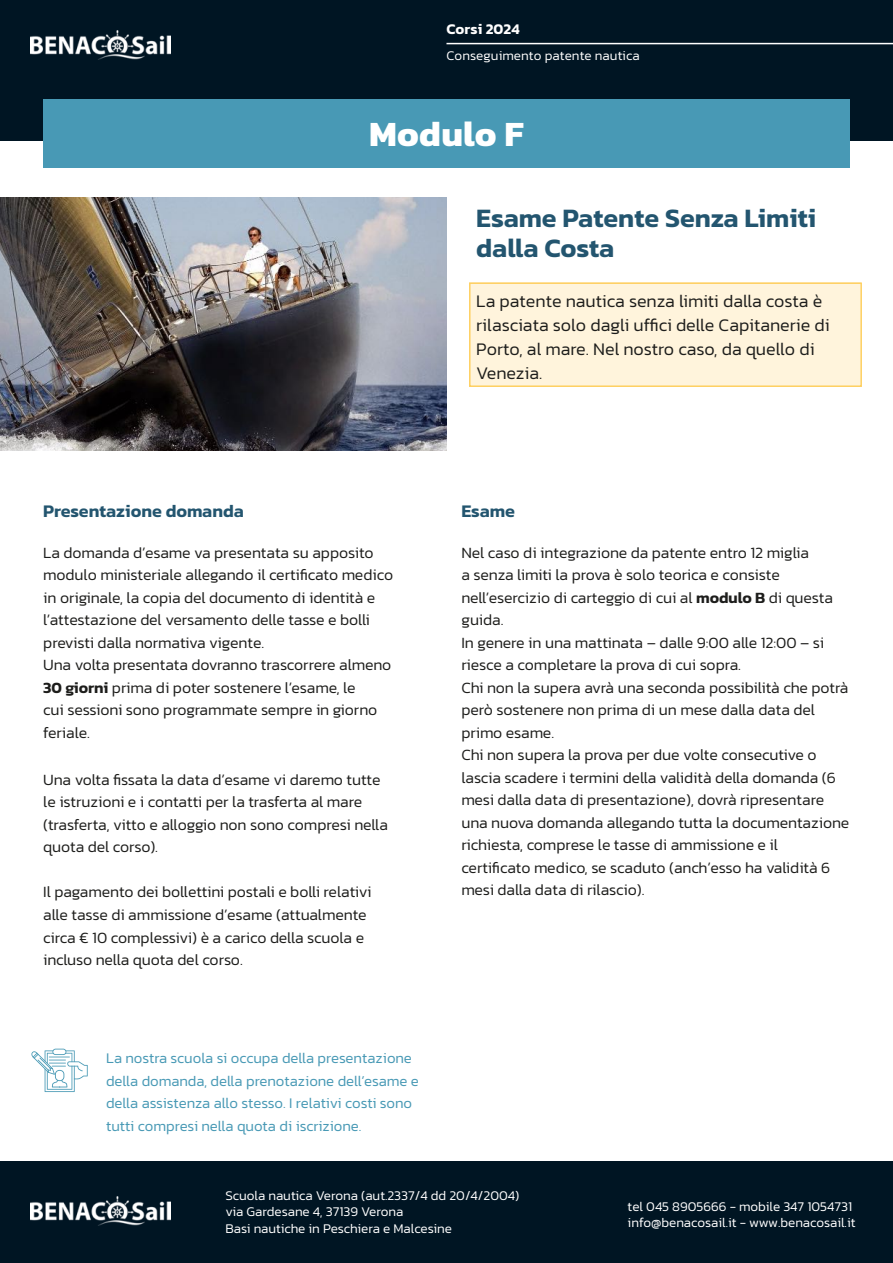
<style>
.page{position:relative;width:893px;height:1263px;background:#fff}
.page>*{position:absolute;margin:0;border:0;box-sizing:border-box;transform-origin:0 0}
.t1{font:700 36px "Kanit";letter-spacing:.005em;color:#fff}
.t2{font:600 27px/30px "Kanit";color:#23556f}
.t3{font:300 18px/24px "Kanit";color:#1d1d1b}
.t4{font:600 18px "Kanit";color:#23556f}
.t5{font:300 15.9px/22.5px "Kanit";letter-spacing:-.005em;color:#1d1d1b}
.t6{font:300 15px/22.5px "Kanit";color:#4899b5}
.t7{font:600 15px "Kanit";letter-spacing:.005em;color:#fff}
.t8{font:300 13.5px/16.2px "Kanit";color:#fff}
.s1{font-weight:600}
</style>
<div class="page">
<div style="left:0;top:1161px;width:893px;height:102px;background:#001523"></div>
<img style="left:31px;top:1197px;width:140px;height:29px">
<div style="left:470px;top:283px;width:391px;height:104px;background:#fff4dc"></div>
<div style="left:469px;top:282px;width:393px;height:105px;border:2px solid #fed062"></div>
<div style="left:0;top:0;width:893px;height:140px;background:#001523"></div>
<div style="left:43px;top:100px;width:807px;height:68px;background:#4899b5"></div>
<hr style="left:446px;top:43px;width:447px;height:1px;background:#fff">
<img style="left:31px;top:31px;width:140px;height:29px">
<img style="left:0;top:198px;width:446px;height:253px">
<svg style="left:31px;top:1049px;width:57px;height:43px"></svg>
<p class="t7" style="left:446px;top:17px;width:75px">Corsi 2024</p>
<p class="t8" style="left:446px;top:48px;width:195px">Conseguimento patente nautica</p>
<h1 class="t1" style="left:369px;top:106px;width:156px">Modulo F</h1>
<h2 class="t2" style="left:476px;top:203px;width:341px">Esame Patente Senza Limiti dalla Costa</h2>
<p class="t3" style="left:476px;top:288px;width:355px">La patente nautica senza limiti dalla costa è rilasciata solo dagli uffici delle Capitanerie di Porto, al mare. Nel nostro caso, da quello di Venezia.</p>
<p class="t4" style="left:43px;top:497px;width:202px">Presentazione domanda</p>
<p class="t4" style="left:461px;top:497px;width:55px">Esame</p>
<p class="t5" style="left:43px;top:541px;width:351px">La domanda d’esame va presentata su apposito modulo ministeriale allegando il certificato medico in originale, la copia del documento di identità e l’attestazione del versamento delle tasse e bolli previsti dalla normativa vigente.<br>Una volta presentata dovranno trascorrere almeno <span class="s1">30 giorni</span> prima di poter sostenere l’esame, le<br>cui sessioni sono programmate sempre in giorno feriale.</p>
<p class="t5" style="left:43px;top:768px;width:346px">Una volta fissata la data d’esame vi daremo tutte le istruzioni e i contatti per la trasferta al mare (trasferta, vitto e alloggio non sono compresi nella quota del corso).</p>
<p class="t5" style="left:43px;top:881px;width:330px">Il pagamento dei bollettini postali e bolli relativi alle tasse di ammissione d’esame (attualmente circa € 10 complessivi) è a carico della scuola e incluso nella quota del corso.</p>
<p class="t6" style="left:106px;top:1046px;width:314px">La nostra scuola si occupa della presentazione della domanda, della prenotazione dell’esame e della assistenza allo stesso. I relativi costi sono tutti compresi nella quota di iscrizione.</p>
<p class="t5" style="left:461px;top:541px;width:389px">Nel caso di integrazione da patente entro 12 miglia<br>a senza limiti la prova è solo teorica e consiste nell’esercizio di carteggio di cui al <span class="s1">modulo B</span> di questa guida.<br>In genere in una mattinata – dalle 9:00 alle 12:00 – si riesce a completare la prova di cui sopra.<br>Chi non la supera avrà una seconda possibilità che potrà però sostenere non prima di un mese dalla data del primo esame.<br>Chi non supera la prova per due volte consecutive o lascia scadere i termini della validità della domanda (6 mesi dalla data di presentazione), dovrà ripresentare una nuova domanda allegando tutta la documentazione richiesta, comprese le tasse di ammissione e il certificato medico, se scaduto (anch’esso ha validità 6 mesi dalla data di rilascio).</p>
<p class="t8" style="left:225px;top:1187px;width:295px">Scuola nautica Verona (aut.2337/4 dd 20/4/2004) via Gardesane 4, 37139 Verona<br>Basi nautiche in Peschiera e Malcesine</p>
<p class="t8" style="left:628px;top:1198px;width:229px">tel 045 8905666 - mobile 347 1054731 info@benacosail.it - www.benacosail.it</p>
</div>
